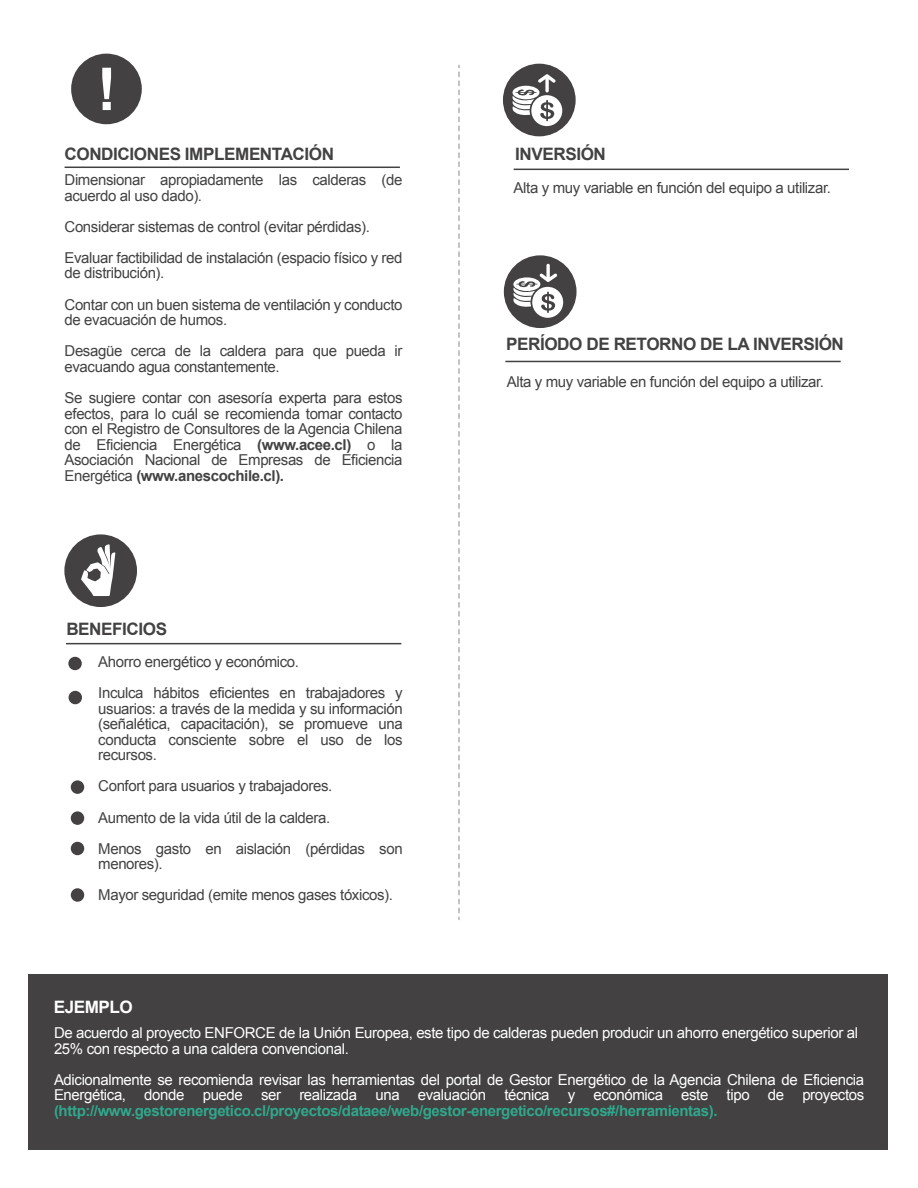
<style>
.page{position:relative;width:918px;height:1188px;background:#fff}
.page>*{position:absolute;margin:0;border:0;box-sizing:border-box;transform-origin:0 0}
.t1{font:700 59.1px "Arial";color:#fff}
.t2{font:700 17.1px "Arial";letter-spacing:-.025em;color:#434141}
.t3{font:700 17.1px "Arial";letter-spacing:-.025em;color:#fff}
.t4{font:15px/15.6px "Arial";letter-spacing:-.025em;color:#434141}
.t5{font:15px/15.6px "Arial";letter-spacing:-.025em;color:#fff}
.t6{font:700 15px "Arial";letter-spacing:-.025em;color:#30a78c}
.s1{font-weight:700}
</style>
<div class="page">
<div style="left:28px;top:974px;width:860px;height:176px;background:#434141"></div>
<svg style="left:458px;top:65px;width:2px;height:855px"></svg>
<div style="left:69px;top:691px;width:13px;height:13px;background:#434141;border-radius:50%"></div>
<div style="left:71px;top:780px;width:13px;height:14px;background:#434141;border-radius:50%"></div>
<div style="left:71px;top:811px;width:13px;height:14px;background:#434141;border-radius:50%"></div>
<div style="left:71px;top:842px;width:13px;height:13px;background:#434141;border-radius:50%"></div>
<div style="left:71px;top:888px;width:13px;height:14px;background:#434141;border-radius:50%"></div>
<div style="left:68px;top:657px;width:14px;height:13px;background:#434141;border-radius:50%"></div>
<hr style="left:514px;top:169px;width:335px;height:1px;background:#434141">
<hr style="left:505px;top:361px;width:336px;height:1px;background:#434141">
<hr style="left:66px;top:643px;width:335px;height:1px;background:#434141">
<div style="left:503px;top:64px;width:73px;height:72px;background:#434141;border-radius:50%"></div>
<div style="left:531px;top:95px;width:31px;height:31px;background:#fff;border-radius:50%"></div>
<svg style="left:511px;top:74px;width:45px;height:47px"></svg>
<div style="left:504px;top:255px;width:73px;height:73px;background:#434141;border-radius:50%"></div>
<div style="left:532px;top:287px;width:31px;height:31px;background:#fff;border-radius:50%"></div>
<svg style="left:512px;top:264px;width:45px;height:49px"></svg>
<div style="left:64px;top:534px;width:73px;height:73px;background:#434141;border-radius:50%"></div>
<svg style="left:81px;top:544px;width:34px;height:52px"></svg>
<hr style="left:65px;top:167px;width:335px;height:1px;background:#434141">
<div style="left:71px;top:54px;width:71px;height:70px;background:#434141;border-radius:50%"></div>
<h1 class="t1" style="left:97px;top:50px;width:21px">!</h1>
<p class="t2" style="left:65px;top:142px;width:271px">CONDICIONES IMPLEMENTACIÓN</p>
<p class="t4" style="left:65px;top:172px;width:339px">Dimensionar apropiadamente las calderas (de acuerdo al uso dado).</p>
<p class="t4" style="left:65px;top:211px;width:339px;line-height:31.2px">Considerar sistemas de control (evitar pérdidas).<br>Evaluar factibilidad de instalación (espacio físico y red</p>
<p class="t4" style="left:65px;top:258px;width:339px;line-height:31.2px">de distribución).<br>Contar con un buen sistema de ventilación y conducto</p>
<p class="t4" style="left:65px;top:304px;width:339px;line-height:31.2px">de evacuación de humos.<br>Desagüe cerca de la caldera para que pueda ir</p>
<p class="t4" style="left:65px;top:351px;width:339px;line-height:31px">evacuando agua constantemente.<br>Se sugiere contar con asesoría experta para estos</p>
<p class="t4" style="left:65px;top:406px;width:339px;text-align:justify">efectos, para lo cuál se recomienda tomar contacto con el Registro de Consultores de la Agencia Chilena de Eficiencia Energética <span class="s1">(www.acee.cl)</span> o la Asociación Nacional de Empresas de Eficiencia Energética <span class="s1">(www.anescochile.cl).</span></p>
<p class="t2" style="left:66px;top:618px;width:102px">BENEFICIOS</p>
<p class="t4" style="left:98px;top:646px;width:306px;line-height:31.2px">Ahorro energético y económico.<br>Inculca hábitos eficientes en trabajadores y</p>
<p class="t4" style="left:98px;top:701px;width:306px;text-align:justify">usuarios: a través de la medida y su información (señalética, capacitación), se promueve una conducta consciente sobre el uso de los recursos.</p>
<p class="t4" style="left:98px;top:771px;width:306px;line-height:31.2px">Confort para usuarios y trabajadores.<br>Aumento de la vida útil de la caldera.<br>Menos gasto en aislación (pérdidas son</p>
<p class="t4" style="left:98px;top:849px;width:296px;line-height:31.2px">menores).<br>Mayor seguridad (emite menos gases tóxicos).</p>
<p class="t3" style="left:54px;top:996px;width:81px">EJEMPLO</p>
<p class="t2" style="left:515px;top:143px;width:92px">INVERSIÓN</p>
<p class="t4" style="left:514px;top:180px;width:319px">Alta y muy variable en función del equipo a utilizar.</p>
<p class="t2" style="left:506px;top:333px;width:339px">PERÍODO DE RETORNO DE LA INVERSIÓN</p>
<p class="t4" style="left:507px;top:374px;width:319px">Alta y muy variable en función del equipo a utilizar.</p>
<p class="t5" style="left:54px;top:1025px;width:806px">De acuerdo al proyecto ENFORCE de la Unión Europea, este tipo de calderas pueden producir un ahorro energético superior al<br>25% con respecto a una caldera convencional.</p>
<p class="t5" style="left:54px;top:1072px;width:812px">Adicionalmente se recomienda revisar las herramientas del portal de Gestor Energético de la Agencia Chilena de Eficiencia<br>Energética, donde puede ser realizada una evaluación técnica y económica este tipo de proyectos</p>
<p class="t6" style="left:54px;top:1101px;width:665px">(http://www.gestorenergetico.cl/proyectos/dataee/web/gestor-energetico/recursos#/herramientas).</p>
</div>
